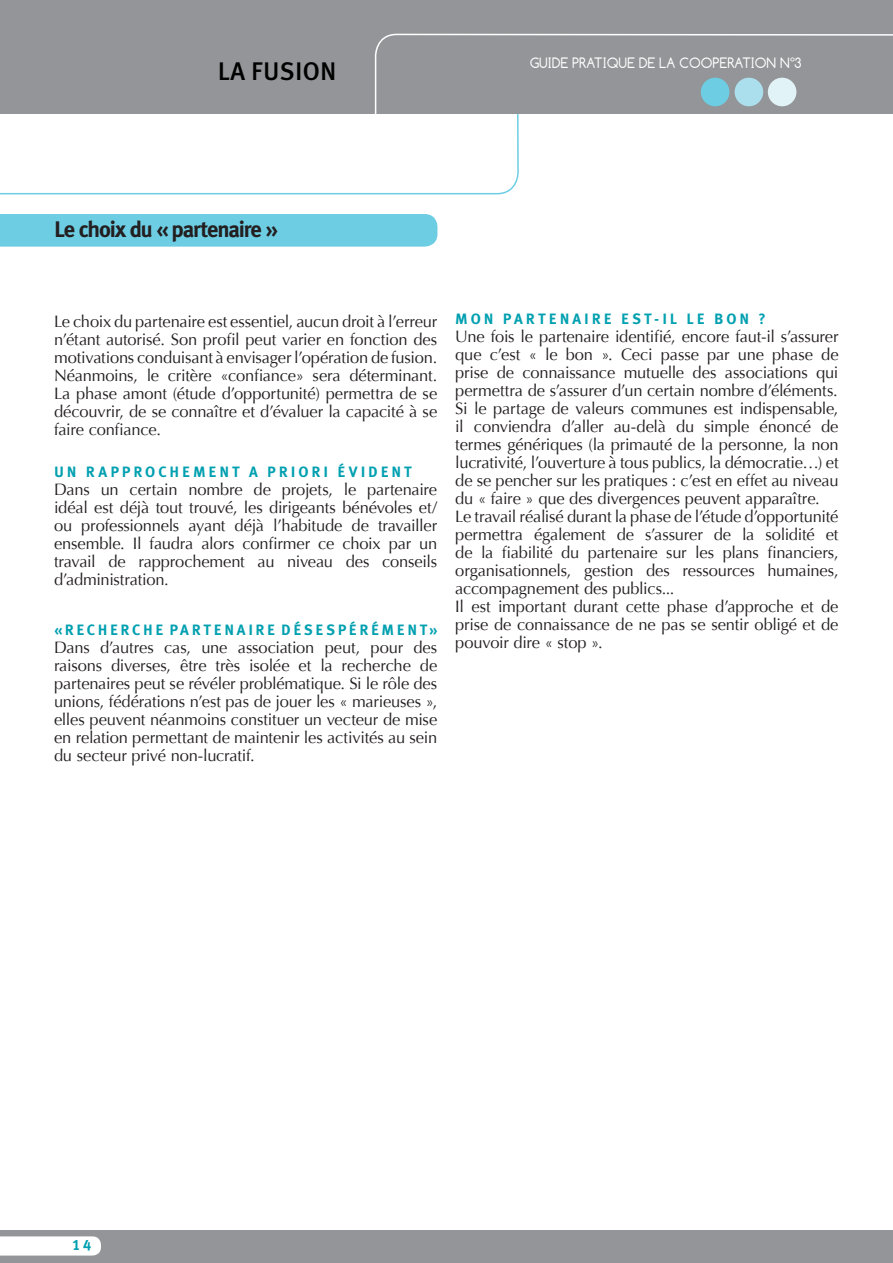
<style>
.page{position:relative;width:893px;height:1263px;background:#fff}
.page>*{position:absolute;margin:0;border:0;box-sizing:border-box;transform-origin:0 0}
.t1{font:25.5px "Meta Plus Medium Caps";letter-spacing:.01em;color:#000}
.t2{font:700 22.5px "Meta Plus";letter-spacing:-.05em;color:#231f20}
.t3{font:16.5px/18px "Optima";letter-spacing:-.01em;color:#231f20;text-align:justify}
.t4{font:15px "Meta Plus Bold Caps";letter-spacing:.19em;color:#00a0b0}
.t5{font:15px "Meta Plus Bold Caps";letter-spacing:.17em;color:#00a0b0}
.t6{font:15px "Comfortaa";color:#fff}
</style>
<div class="page">
<div style="left:0;top:214px;width:437px;height:33px;background:#6dcde3"></div>
<div style="left:0;top:0;width:893px;height:113px;background:#939598"></div>
<div style="left:0;top:1230px;width:893px;height:33px;background:#939598"></div>
<div style="left:0;top:1236px;width:101px;height:19px;background:#fff"></div>
<svg style="left:374px;top:33px;width:519px;height:84px"></svg>
<h1 class="t1" style="left:218px;top:57px;width:120px">LA FUSION</h1>
<p class="t6" style="left:530px;top:55px;width:273px">GUIDE PRATIQUE DE LA COOPERATION N°3</p>
<h2 class="t2" style="left:54px;top:217px;width:225px">Le choix du « partenaire »</h2>
<p class="t3" style="left:54px;top:313px;width:385px">Le choix du partenaire est essentiel, aucun droit à l’erreur n’étant autorisé. Son profil peut varier en fonction des motivations conduisant à envisager l’opération de fusion.<br>Néanmoins, le critère «confiance» sera déterminant.<br>La phase amont (étude d’opportunité) permettra de se découvrir, de se connaître et d’évaluer la capacité à se faire confiance.</p>
<p class="t4" style="left:54px;top:463px;width:359px">UN RAPP ROCHEMENT A PRIORI ÉVID ENT</p>
<p class="t3" style="left:54px;top:481px;width:385px">Dans un certain nombre de projets, le partenaire idéal est déjà tout trouvé, les dirigeants bénévoles et/ ou professionnels ayant déjà l’habitude de travailler ensemble. Il faudra alors confirmer ce choix par un travail de rapprochement au niveau des conseils d’administration.</p>
<p class="t5" style="left:54px;top:621px;width:385px">«RECHERCHE PARTENAIRE D ÉSESPÉRÉMENT»</p>
<p class="t3" style="left:54px;top:638px;width:385px">Dans d’autres cas, une association peut, pour des raisons diverses, être très isolée et la recherche de partenaires peut se révéler problématique. Si le rôle des unions, fédérations n’est pas de jouer les « marieuses », elles peuvent néanmoins constituer un vecteur de mise en relation permettant de maintenir les activités au sein du secteur privé non-lucratif.</p>
<p class="t4" style="left:455px;top:310px;width:312px">M ON PARTENAIRE EST-IL LE BON ?</p>
<p class="t3" style="left:455px;top:327px;width:385px;text-align:left">Une fois le partenaire identifié, encore faut-il s’assurer que c’est « le bon ». Ceci passe par une phase de prise de connaissance mutuelle des associations qui permettra de s’assurer d’un certain nombre d’éléments.<br>Si le partage de valeurs communes est indispensable, il conviendra d’aller au-delà du simple énoncé de termes génériques (la primauté de la personne, la non lucrativité, l’ouverture à tous publics, la démocratie…) et de se pencher sur les pratiques : c’est en effet au niveau du « faire » que des divergences peuvent apparaître.<br>Le travail réalisé durant la phase de l’étude d’opportunité permettra également de s’assurer de la solidité et de la fiabilité du partenaire sur les plans financiers, organisationnels, gestion des ressources humaines, accompagnement des publics...<br>Il est important durant cette phase d’approche et de prise de connaissance de ne pas se sentir obligé et de pouvoir dire « stop ».</p>
<p class="t4" style="left:72px;top:1236px;width:21px">14</p>
</div>
